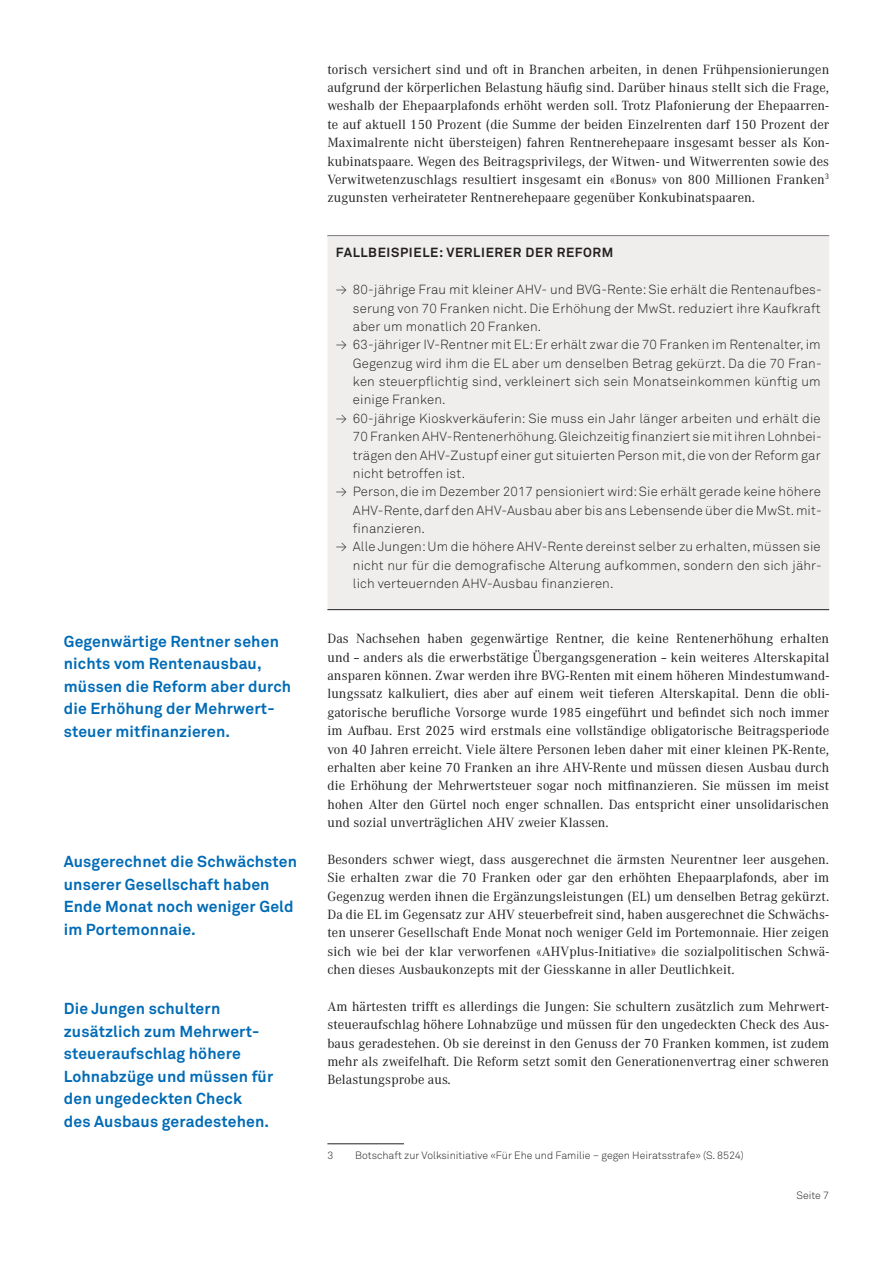
<style>
.page{position:relative;width:893px;height:1263px;background:#fff}
.page>*{position:absolute;margin:0;border:0;box-sizing:border-box;transform-origin:0 0}
.t1{font:700 15.75px/22.5px "Akkurat";letter-spacing:.01em;color:#006bb6}
.t2{font:13.2px/18.5px "Corporate A";letter-spacing:.01em;color:#231f20;text-align:justify}
.t3{font:300 13.2px "Akkurat";letter-spacing:.01em;color:#231f20}
.t4{font:700 13.2px "Akkurat";letter-spacing:.05em;color:#231f20}
.t5{font:300 10.5px "Akkurat";color:#231f20}
.s1{font-family:"Akkurat Light Extra";font-weight:400}
</style>
<div class="page">
<div style="left:327px;top:236px;width:502px;height:374px;background:#f0eeed"></div>
<hr style="left:327px;top:609px;width:502px;height:1px;background:#231f20">
<hr style="left:327px;top:1143px;width:77px;height:1px;background:#231f20">
<p class="t1" style="left:64px;top:630px;width:229px">Gegenwärtige Rentner sehen nichts vom Rentenausbau, müssen die Reform aber durch die Erhöhung der Mehrwert&shy;steuer mitfinanzieren.</p>
<p class="t1" style="left:64px;top:850px;width:235px">Ausgerechnet die Schwächsten unserer Gesellschaft haben<br>Ende Monat noch weniger Geld im Portemonnaie.</p>
<p class="t1" style="left:64px;top:997px;width:211px">Die Jungen schultern zusätzlich zum Mehrwert&shy;steueraufschlag höhere<br>Lohnabzüge und müssen für den ungedeckten Check<br>des Ausbaus geradestehen.</p>
<p class="t2" style="left:327px;top:60px;width:503px">torisch versichert sind und oft in Branchen arbeiten, in denen Frühpensionierungen aufgrund der körperlichen Belastung häufig sind. Darüber hinaus stellt sich die Frage, weshalb der Ehepaarplafonds erhöht werden soll. Trotz Plafonierung der Ehepaarren&shy;te auf aktuell 150 Prozent (die Summe der beiden Einzelrenten darf 150 Prozent der Maximalrente nicht übersteigen) fahren Rentnerehepaare insgesamt besser als Kon&shy;kubinatspaare. Wegen des Beitragsprivilegs, der Witwen- und Witwerrenten sowie des Verwitwetenzuschlags resultiert insgesamt ein «Bonus» von 800 Millionen Franken<sup>3 </sup>zugunsten verheirateter Rentnerehepaare gegenüber Konkubinatspaaren.</p>
<p class="t4" style="left:336px;top:244px;width:58px">Fallbeispi</p>
<p class="t4" style="left:413px;top:244px;width:201px">ele: Verli erer der Reform</p>
<p class="t3" style="left:336px;top:281px;width:487px"><span class="s1">&gt;</span> 80-jährige Frau mit kleiner AHV- und BVG-Rente: Sie erhält die Rentenaufbes-</p>
<p class="t3" style="left:353px;top:300px;width:469px">serung von 70 Franken nicht. Die Erhöhung der MwSt. reduziert ihre Kaufkraft</p>
<p class="t3" style="left:353px;top:318px;width:190px">aber um monatlich 20 Franken.</p>
<p class="t3" style="left:336px;top:336px;width:486px"><span class="s1">&gt;</span> 63-jähriger IV-Rentner mit EL: Er erhält zwar die 70 Franken im Rentenalter, im</p>
<p class="t3" style="left:353px;top:355px;width:470px">Gegenzug wird ihm die EL aber um denselben Betrag gekürzt. Da die 70 Fran-</p>
<p class="t3" style="left:353px;top:373px;width:469px">ken steuerpflichtig sind, verkleinert sich sein Monatseinkommen künftig um</p>
<p class="t3" style="left:353px;top:391px;width:94px">einige Franken.</p>
<p class="t3" style="left:336px;top:410px;width:486px"><span class="s1">&gt;</span> 60-jährige Kioskverkäuferin: Sie muss ein Jahr länger arbeiten und erhält die</p>
<p class="t3" style="left:353px;top:428px;width:470px">70 Franken AHV-Rentenerhöhung. Gleichzeitig finanziert sie mit ihren Lohnbei-</p>
<p class="t3" style="left:353px;top:447px;width:469px">trägen den AHV-Zustupf einer gut situierten Person mit, die von der Reform gar</p>
<p class="t3" style="left:353px;top:465px;width:114px">nicht betroffen ist.</p>
<p class="t3" style="left:336px;top:483px;width:486px"><span class="s1">&gt;</span> Person, die im Dezember 2017 pensioniert wird: Sie erhält gerade keine höhere</p>
<p class="t3" style="left:353px;top:502px;width:470px">AHV-Rente, darf den AHV-Ausbau aber bis ans Lebensende über die MwSt. mit-</p>
<p class="t3" style="left:353px;top:520px;width:74px">finanzieren.</p>
<p class="t3" style="left:336px;top:538px;width:486px"><span class="s1">&gt;</span> Alle Jungen: Um die höhere AHV-Rente dereinst selber zu erhalten, müssen sie</p>
<p class="t3" style="left:353px;top:557px;width:470px">nicht nur für die demografische Alterung aufkommen, sondern den sich jähr-</p>
<p class="t3" style="left:353px;top:575px;width:262px">lich verteuernden AHV-Ausbau finanzieren.</p>
<p class="t2" style="left:327px;top:630px;width:503px">Das Nachsehen haben gegenwärtige Rentner, die keine Rentenerhöhung erhalten und – anders als die erwerbstätige Übergangsgeneration – kein weiteres Alterskapital ansparen können. Zwar werden ihre BVG-Renten mit einem höheren Mindestumwand&shy;lungssatz kalkuliert, dies aber auf einem weit tieferen Alterskapital. Denn die obli&shy;gatorische berufliche Vorsorge wurde 1985 eingeführt und befindet sich noch immer im Aufbau. Erst 2025 wird erstmals eine vollständige obligatorische Beitragsperiode von 40 Jahren erreicht. Viele ältere Personen leben daher mit einer kleinen PK-Rente, erhalten aber keine 70 Franken an ihre AHV-Rente und müssen diesen Ausbau durch die Erhöhung der Mehrwertsteuer sogar noch mitfinanzieren. Sie müssen im meist hohen Alter den Gürtel noch enger schnallen. Das entspricht einer unsolidarischen und sozial unverträglichen AHV zweier Klassen.</p>
<p class="t2" style="left:327px;top:850px;width:503px">Besonders schwer wiegt, dass ausgerechnet die ärmsten Neurentner leer ausgehen.<br>Sie erhalten zwar die 70 Franken oder gar den erhöhten Ehepaarplafonds, aber im Gegenzug werden ihnen die Ergänzungsleistungen (EL) um denselben Betrag gekürzt.<br>Da die EL im Gegensatz zur AHV steuerbefreit sind, haben ausgerechnet die Schwächs&shy;ten unserer Gesellschaft Ende Monat noch weniger Geld im Portemonnaie. Hier zeigen sich wie bei der klar verworfenen «AHVplus-Initiative» die sozialpolitischen Schwä&shy;chen dieses Ausbaukonzepts mit der Giesskanne in aller Deutlichkeit.</p>
<p class="t2" style="left:327px;top:997px;width:503px">Am härtesten trifft es allerdings die Jungen: Sie schultern zusätzlich zum Mehrwert&shy;steueraufschlag höhere Lohnabzüge und müssen für den ungedeckten Check des Aus&shy;baus geradestehen. Ob sie dereinst in den Genuss der 70 Franken kommen, ist zudem mehr als zweifelhaft. Die Reform setzt somit den Generationenvertrag einer schweren Belastungsprobe aus.</p>
<p class="t5" style="left:327px;top:1148px;width:7px">3</p>
<p class="t5" style="left:355px;top:1148px;width:390px">Botschaft zur Volksinitiative «Für Ehe und Familie – gegen Heiratsstrafe» (S. 8524)</p>
<p class="t5" style="left:797px;top:1189px;width:34px">Seite 7</p>
</div>
